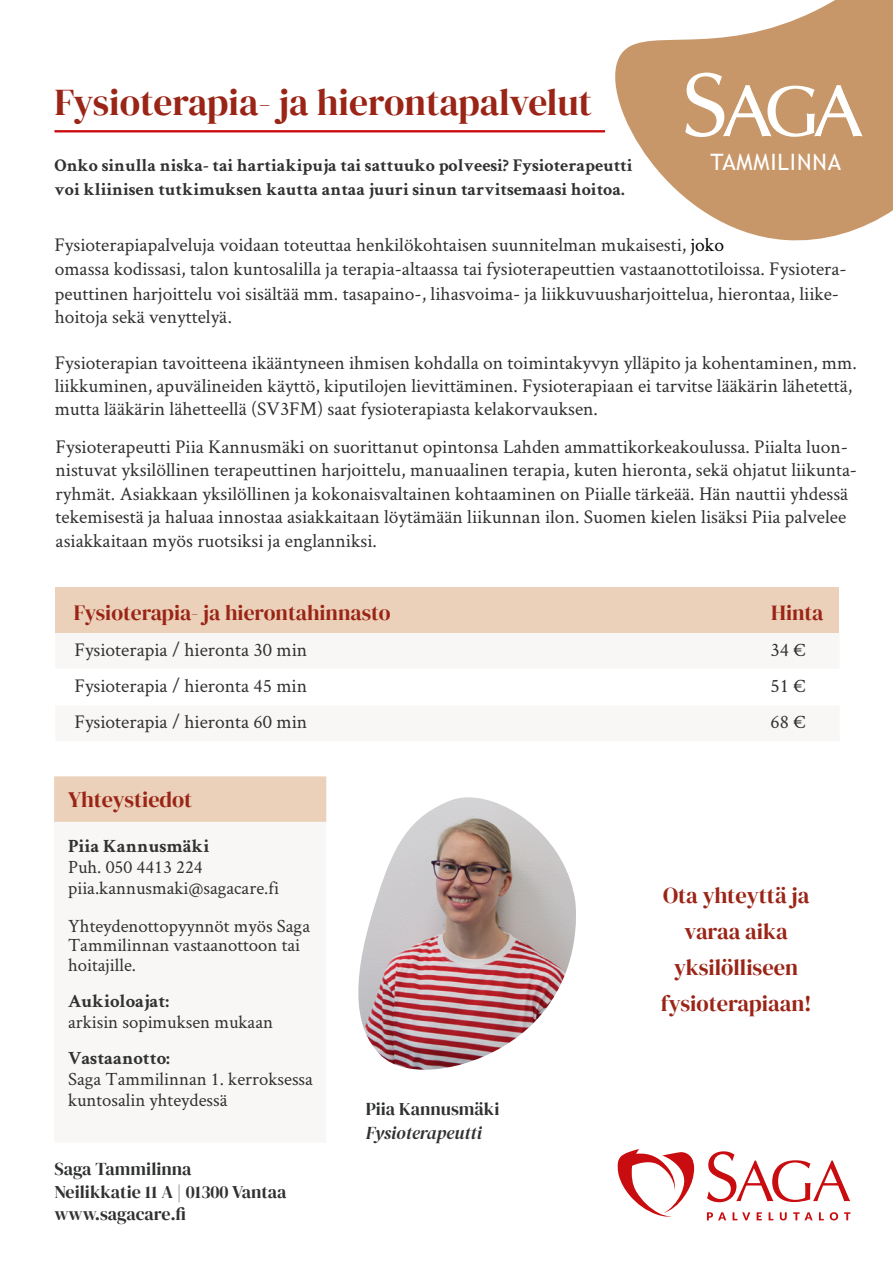
<style>
.page{position:relative;width:893px;height:1263px;background:#fff}
.page>*{position:absolute;margin:0;border:0;box-sizing:border-box;transform-origin:0 0}
.t1{font:37.5px "DM Serif Display";letter-spacing:-.005em;color:#9a2517}
.t2{font:22.5px/36px "DM Serif Display";color:#9a2517;text-align:center}
.t3{font:22.5px "Trebuchet MS";letter-spacing:.04em;color:#fff}
.t4{font:22.2px "DM Serif Display";color:#9a2517}
.t5{font:21.6px "DM Serif Display";color:#9a2517}
.t6{font:19.5px/23.4px "Crimson Text";color:#303131}
.t7{font:18.75px/21px "Crimson Text";color:#303131}
.t8{font:700 18.75px "Crimson Text";color:#303131}
.t9{font:700 18px/24px "Crimson Text";color:#303131}
.t10{font:18px/22.5px "DM Serif Display";color:#303131}
.t11{font:italic 18px "DM Serif Display";color:#303131}
.s1{color:#000}
.s2{font-family:"Adobe Garamond Pro"}
</style>
<div class="page">
<svg style="left:618px;top:1149px;width:76px;height:68px"></svg>
<svg style="left:707px;top:1151px;width:143px;height:51px"></svg>
<svg style="left:707px;top:1212px;width:19px;height:8px"></svg>
<svg style="left:733px;top:1212px;width:17px;height:8px"></svg>
<svg style="left:757px;top:1212px;width:5px;height:8px"></svg>
<svg style="left:769px;top:1212px;width:4px;height:8px"></svg>
<svg style="left:780px;top:1212px;width:7px;height:8px"></svg>
<svg style="left:793px;top:1212px;width:20px;height:8px"></svg>
<svg style="left:819px;top:1212px;width:5px;height:8px"></svg>
<svg style="left:830px;top:1212px;width:8px;height:8px"></svg>
<svg style="left:844px;top:1212px;width:6px;height:8px"></svg>
<svg style="left:596px;top:0;width:297px;height:241px;fill:#c89769"></svg>
<svg style="left:685px;top:73px;width:177px;height:64px"></svg>
<hr style="left:54px;top:130px;width:551px;height:2px;background:#c90c0f">
<div style="left:54px;top:776px;width:272px;height:46px;background:#ebd1b9;border:2px solid #ebd1b9"></div>
<div style="left:54px;top:822px;width:272px;height:321px;background:#f9f7f5"></div>
<div style="left:55px;top:705px;width:785px;height:36px;background:#f9f7f5"></div>
<div style="left:55px;top:632px;width:785px;height:36px;background:#f9f7f5"></div>
<div style="left:56px;top:588px;width:783px;height:45px;background:#ebd1b9"></div>
<img style="left:358px;top:797px;width:218px;height:273px">
<h1 class="t1" style="left:54px;top:81px;width:539px">Fysioterapia- ja hierontapalvelut</h1>
<p class="t3" style="left:711px;top:147px;width:132px">TAMMILINNA</p>
<p class="t9" style="left:54px;top:152px;width:580px">Onko sinulla niska- tai hartiakipuja tai sattuuko polveesi? Fysioterapeutti voi kliinisen tutkimuksen kautta antaa juuri sinun tarvitsemaasi hoitoa.</p>
<p class="t6" style="left:54px;top:232px;width:671px">Fysioterapiapalveluja voidaan toteuttaa henkilökohtaisen suunnitelman mukaisesti, <span class="s1">joko</span></p>
<p class="t6" style="left:55px;top:281px;width:786px">peuttinen harjoittelu voi sisältää mm. tasapaino-, lihasvoima- ja liikkuvuusharjoittelua, hierontaa, liike&shy;hoitoja sekä venyttelyä<span class="s2">.</span></p>
<p class="t6" style="left:55px;top:256px;width:793px">omassa kodissasi, talon kuntosalilla ja terapia-altaassa tai fysioterapeuttien vastaanottotiloissa. Fysiotera-</p>
<p class="t6" style="left:55px;top:350px;width:804px">Fysioterapian tavoitteena ikääntyneen ihmisen kohdalla on toimintakyvyn ylläpito ja kohentaminen, mm. liikkuminen, apuvälineiden käyttö, kiputilojen lievittäminen. Fysioterapiaan ei tarvitse lääkärin lähetettä, mutta lääkärin lähetteellä (SV3FM) saat fysioterapiasta kelakorvauksen.</p>
<p class="t6" style="left:56px;top:434px;width:803px">Fysioterapeutti Piia Kannusmäki on suorittanut opintonsa Lahden ammattikorkeakoulussa. Piialta luon&shy;nistuvat yksilöllinen terapeuttinen harjoittelu, manuaalinen terapia, kuten hieronta, sekä ohjatut liikunta&shy;ryhmät. Asiakkaan yksilöllinen ja kokonaisvaltainen kohtaaminen on Piialle tärkeää. Hän nauttii yhdessä tekemisestä ja haluaa innostaa asiakkaitaan löytämään liikunnan ilon. Suomen kielen lisäksi Piia palvelee asiakkaitaan myös ruotsiksi ja englanniksi.</p>
<p class="t5" style="left:74px;top:600px;width:318px">Fysioterapia- ja hierontahinnasto</p>
<p class="t5" style="left:771px;top:600px;width:54px">Hinta</p>
<p class="t6" style="left:75px;top:638px;width:234px">Fysioterapia / hieronta 30 min</p>
<p class="t6" style="left:771px;top:638px;width:37px">34 €</p>
<p class="t6" style="left:75px;top:674px;width:234px">Fysioterapia / hieronta 45 min</p>
<p class="t6" style="left:771px;top:674px;width:37px">51 €</p>
<p class="t6" style="left:75px;top:710px;width:234px">Fysioterapia / hieronta 60 min</p>
<p class="t6" style="left:771px;top:710px;width:37px">68 €</p>
<p class="t4" style="left:68px;top:787px;width:126px">Yhteystiedot</p>
<p class="t8" style="left:68px;top:834px;width:143px">Piia Kannusmäki</p>
<p class="t7" style="left:68px;top:856px;width:212px">Puh. 050 4413 224 piia.kannusmaki@sagacare.fi</p>
<p class="t7" style="left:68px;top:915px;width:243px;line-height:19.5px">Yhteydenottopyynnöt myös Saga<br>Tammilinnan vastaanottoon tai hoitajille.</p>
<p class="t8" style="left:68px;top:989px;width:102px">Aukioloajat:</p>
<p class="t7" style="left:68px;top:1010px;width:206px">arkisin sopimuksen mukaan</p>
<p class="t8" style="left:68px;top:1046px;width:103px">Vastaanotto:</p>
<p class="t7" style="left:68px;top:1067px;width:246px">Saga Tammilinnan 1. kerroksessa kuntosalin yhteydessä</p>
<p class="t10" style="left:54px;top:1158px;width:234px">Saga Tammilinna<br>Neilikkatie 11 A | 01300 Vantaa www.sagacare.fi</p>
<p class="t10" style="left:366px;top:1098px;width:135px">Piia Kannusmäki</p>
<p class="t11" style="left:366px;top:1122px;width:118px">Fysioterapeutti</p>
<p class="t2" style="left:661px;top:878px;width:152px">Ota yhteyttä ja varaa aika yksilölliseen fysioterapiaan!</p>
</div>
